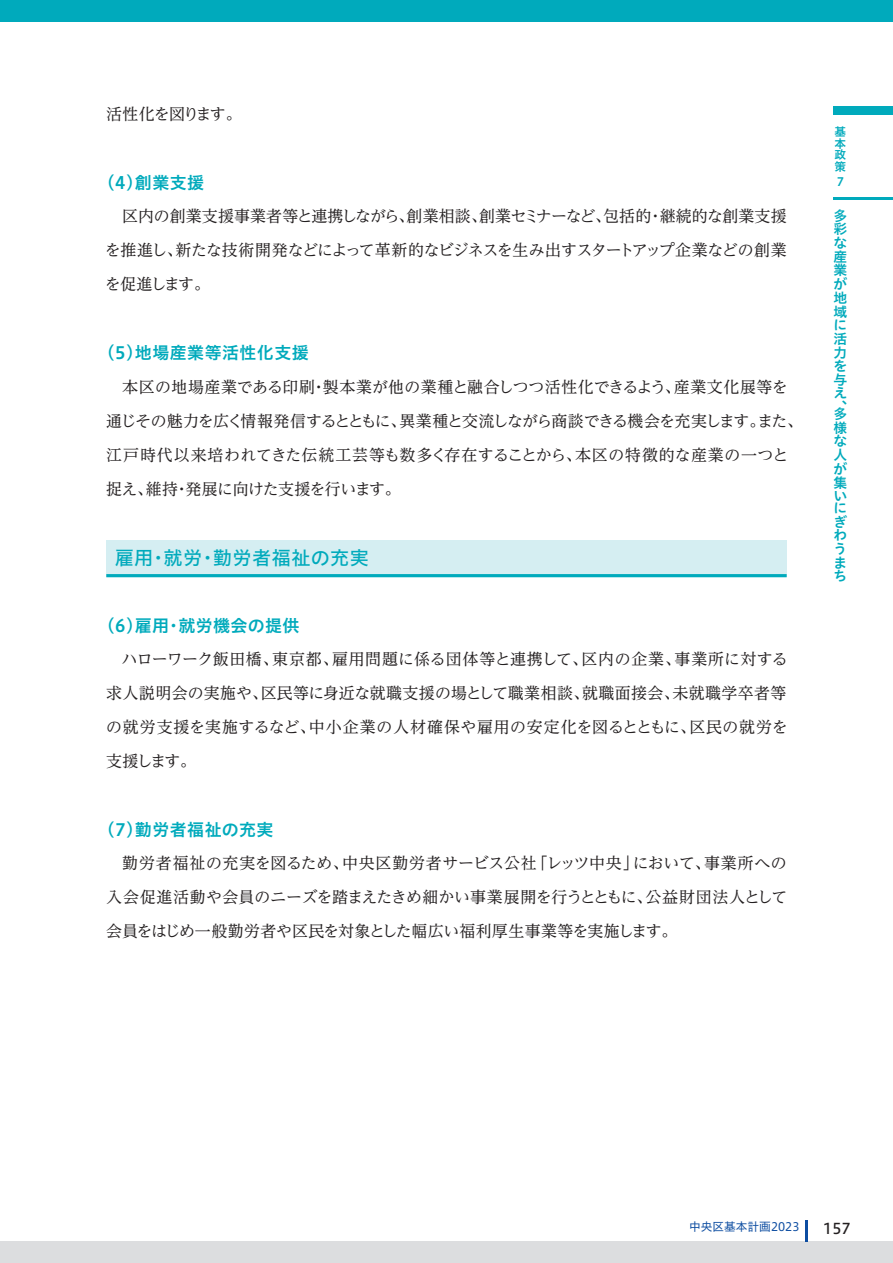
<style>
.page{position:relative;width:893px;height:1263px;background:#fff}
.page>*{position:absolute;margin:0;border:0;box-sizing:border-box;transform-origin:0 0}
.t1{font:19.2px "Hiragino UD Sans Std N W5";letter-spacing:.025em;color:#00aabc}
.t2{font:16.95px "Hiragino UD Sans Std N W6";letter-spacing:.025em;color:#00aabc}
.t3{font:15.9px/34px "UD Reimin Pr 6 N";letter-spacing:-.01em;color:#231f20;text-align:justify}
.t4{font:15.9px "UD Reimin Pr 6 N";letter-spacing:-.06em;color:#231f20}
.t5{font:14.85px "Hiragino UD Sans Std N W5";color:#231f20}
.t6{font:13.8px/13.6px "Hiragino UD Sans Std N W6";color:#00aabc;text-align:justify}
.t7{font:11.7px "Hiragino UD Sans Std N W4";color:#0d4da1}
.t8{font:11.7px/11.7px "Hiragino UD Sans Std N W6";color:#00aabc;text-align:justify}
</style>
<div class="page">
<div style="left:0;top:1242px;width:893px;height:21px;background:#dcdddf"></div>
<hr style="left:806px;top:1220px;width:2px;height:22px;background:#0d4da1">
<div style="left:0;top:0;width:893px;height:21px;background:#00aabc"></div>
<div style="left:833px;top:106px;width:60px;height:9px;background:#00aabc"></div>
<hr style="left:833px;top:198px;width:60px;height:2px;background:#00aabc">
<div style="left:106px;top:540px;width:681px;height:36px;background:#d5eef2"></div>
<hr style="left:106px;top:574px;width:681px;height:3px;background:#00aabc">
<p class="t4" style="left:106px;top:101px;width:129px">活性化を図ります｡</p>
<p class="t2" style="left:98px;top:170px;width:108px">（4）創業支援</p>
<p class="t3" style="left:105px;top:199px;width:683px;text-indent:17px">区内の創業支援事業者等と連携しながら､創業相談､創業セミナーなど､包括的･継続的な創業支援を推進し､新たな技術開発などによって革新的なビジネスを生み出すスタートアップ企業などの創業を促進します｡</p>
<p class="t2" style="left:98px;top:340px;width:213px">（5）地場産業等活性化支援</p>
<p class="t3" style="left:106px;top:369px;width:698px;text-align:left;text-indent:16px">本区の地場産業である印刷・製本業が他の業種と融合しつつ活性化できるよう、産業文化展等を通じその魅力を広く情報発信するとともに、異業種と交流しながら商談できる機会を充実します。また、江戸時代以来培われてきた伝統工芸等も数多く存在することから、本区の特徴的な産業の一つと捉え、維持・発展に向けた支援を行います。</p>
<p class="t1" style="left:115px;top:543px;width:256px">雇用・就労・勤労者福祉の充実</p>
<p class="t2" style="left:98px;top:612px;width:203px">（6）雇用・就労機会の提供</p>
<p class="t3" style="left:106px;top:641px;width:683px;text-indent:16px">ハローワーク飯田橋、東京都、雇用問題に係る団体等と連携して、区内の企業、事業所に対する求人説明会の実施や、区民等に身近な就職支援の場として職業相談、就職面接会、未就職学卒者等の就労支援を実施するなど、中小企業の人材確保や雇用の安定化を図るとともに、区民の就労を支援します。</p>
<p class="t2" style="left:98px;top:816px;width:177px">（7）勤労者福祉の充実</p>
<p class="t3" style="left:106px;top:845px;width:683px;text-indent:16px">勤労者福祉の充実を図るため、中央区勤労者サービス公社「レッツ中央」において、事業所への入会促進活動や会員のニーズを踏まえたきめ細かい事業展開を行うとともに、公益財団法人として会員をはじめ一般勤労者や区民を対象とした幅広い福利厚生事業等を実施します。</p>
<p class="t8" style="left:834px;top:125px;width:13px">基本政策</p>
<p class="t8" style="left:837px;top:175px;width:9px">7</p>
<p class="t6" style="left:833px;top:208px;width:15px">多彩な産業が地域に活力を与え、</p>
<p class="t6" style="left:833px;top:406px;width:15px;text-align:left">多様な人が集いにぎわうまち</p>
<p class="t7" style="left:689px;top:1217px;width:112px">中央区基本計画2023</p>
<p class="t5" style="left:823px;top:1217px;width:29px">157</p>
</div>
